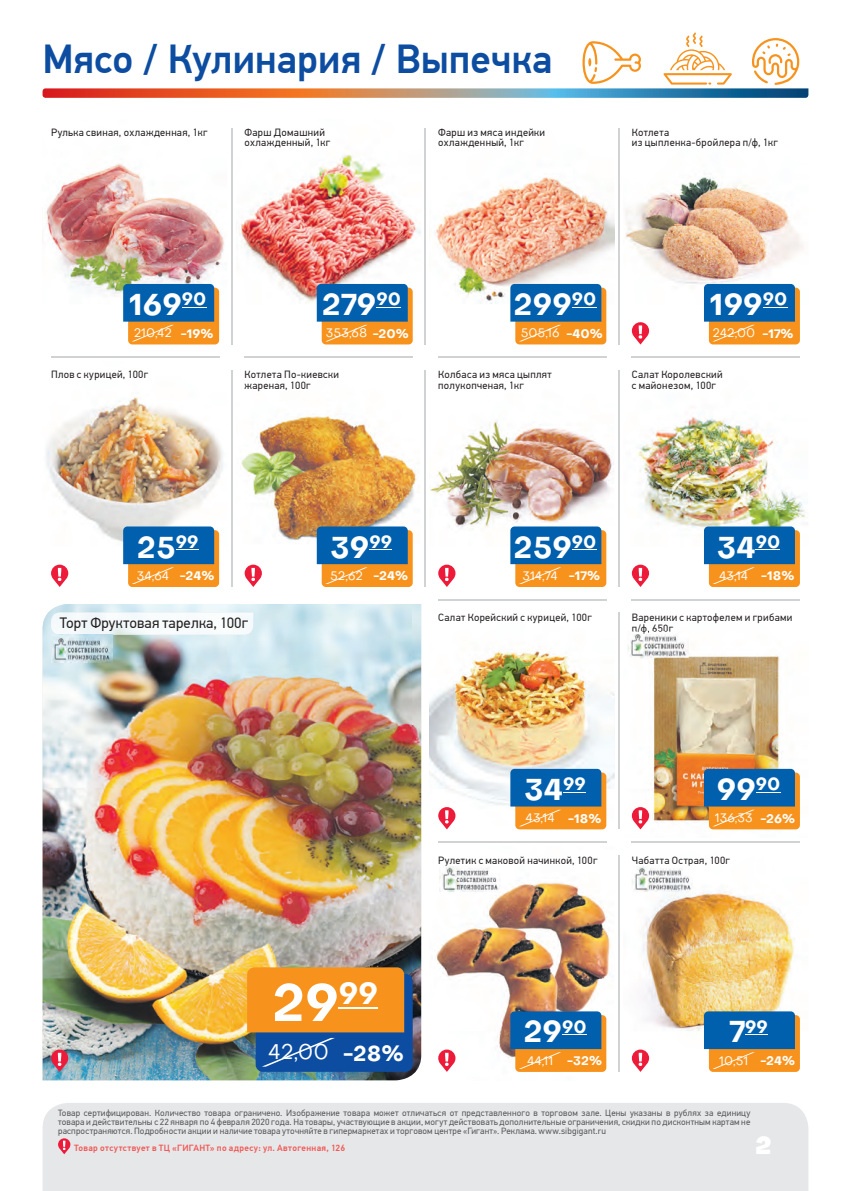
<style>
.page{position:relative;width:851px;height:1191px;background:#fff}
.page>*{position:absolute;margin:0;border:0;box-sizing:border-box;transform-origin:0 0}
.t1{font:700 51.15px "Subjective Serif";color:#fff}
.t2{font:500 40.5px "PF Din Text Pro";color:#0d4da1}
.t3{font:700 29.7px "Subjective Serif";color:#fff}
.t4{font:900 24px "Subjective Serif";color:#fff}
.t5{font:21px "Subjective Serif";color:#fff}
.t6{font:700 17.25px "Subjective Serif";color:#fff}
.t7{font:15px "PF Din Text Pro";letter-spacing:.005em;color:#231f20}
.t8{font:12.15px "Subjective Serif";color:#fff}
.t9{font:10.5px/10.5px "PF Din Text Pro";letter-spacing:.03em;color:#231f20}
.t10{font:9px/9px "PF Din Text Pro";letter-spacing:.015em;color:#57585a;text-align:justify}
.t11{font:500 9px "PF Din Text Pro";letter-spacing:.035em;color:#f05956}
.s1{font-weight:700}
.s2{font-size:29.7px}
</style>
<div class="page">
<div style="left:43px;top:1103px;width:765px;height:88px;background:#e6e7e9"></div>
<svg style="left:58px;top:1138px;width:12px;height:16px"></svg>
<img style="left:46px;top:205px;width:179px;height:140px">
<img style="left:46px;top:397px;width:178px;height:187px">
<img style="left:239px;top:220px;width:182px;height:125px">
<img style="left:241px;top:411px;width:176px;height:173px">
<img style="left:429px;top:177px;width:185px;height:168px">
<img style="left:430px;top:420px;width:184px;height:164px">
<img style="left:429px;top:649px;width:185px;height:181px">
<img style="left:436px;top:882px;width:178px;height:187px">
<img style="left:625px;top:174px;width:179px;height:171px">
<img style="left:638px;top:416px;width:170px;height:170px">
<img style="left:640px;top:652px;width:160px;height:178px">
<img style="left:643px;top:891px;width:157px;height:180px">
<svg style="left:50px;top:163px;width:159px;height:65px"></svg>
<svg style="left:436px;top:177px;width:110px;height:62px"></svg>
<img style="left:43px;top:604px;width:378px;height:476px">
<img style="left:51px;top:612px;width:202px;height:22px">
<hr style="left:231px;top:128px;width:1px;height:216px;background:#d1d2d4">
<hr style="left:51px;top:357px;width:168px;height:1px;background:#d1d2d4">
<hr style="left:244px;top:357px;width:168px;height:1px;background:#d1d2d4">
<hr style="left:438px;top:357px;width:168px;height:1px;background:#d1d2d4">
<hr style="left:631px;top:357px;width:168px;height:1px;background:#d1d2d4">
<hr style="left:438px;top:599px;width:168px;height:1px;background:#d1d2d4">
<hr style="left:631px;top:599px;width:168px;height:1px;background:#d1d2d4">
<hr style="left:438px;top:841px;width:168px;height:1px;background:#d1d2d4">
<hr style="left:631px;top:841px;width:168px;height:1px;background:#d1d2d4">
<hr style="left:231px;top:370px;width:1px;height:217px;background:#d1d2d4">
<hr style="left:425px;top:128px;width:1px;height:216px;background:#d1d2d4">
<hr style="left:425px;top:370px;width:1px;height:217px;background:#d1d2d4">
<hr style="left:618px;top:128px;width:1px;height:216px;background:#d1d2d4">
<hr style="left:618px;top:370px;width:1px;height:217px;background:#d1d2d4">
<hr style="left:618px;top:612px;width:1px;height:217px;background:#d1d2d4">
<hr style="left:618px;top:855px;width:1px;height:216px;background:#d1d2d4">
<svg style="left:43px;top:33px;width:765px;height:65px"></svg>
<svg style="left:244px;top:564px;width:18px;height:23px"></svg>
<svg style="left:438px;top:807px;width:17px;height:22px"></svg>
<svg style="left:438px;top:1049px;width:17px;height:23px"></svg>
<svg style="left:51px;top:564px;width:17px;height:23px"></svg>
<svg style="left:631px;top:564px;width:18px;height:23px"></svg>
<svg style="left:438px;top:564px;width:17px;height:23px"></svg>
<svg style="left:631px;top:322px;width:18px;height:22px"></svg>
<svg style="left:631px;top:807px;width:18px;height:22px"></svg>
<svg style="left:631px;top:1049px;width:18px;height:23px"></svg>
<svg style="left:51px;top:1049px;width:17px;height:23px"></svg>
<svg style="left:247px;top:967px;width:165px;height:104px;background:#9c7952"></svg>
<hr style="left:339px;top:1007px;width:39px;height:1px;background:#fff">
<svg style="left:123px;top:284px;width:96px;height:60px;background:#66787a"></svg>
<svg style="left:510px;top:284px;width:96px;height:60px;background:#66797b"></svg>
<svg style="left:510px;top:769px;width:96px;height:60px;background:#66797b"></svg>
<svg style="left:123px;top:526px;width:96px;height:61px;background:#687a7b"></svg>
<svg style="left:510px;top:526px;width:96px;height:61px;background:#687a7b"></svg>
<svg style="left:510px;top:1011px;width:96px;height:61px;background:#677879"></svg>
<img style="left:242px;top:154px;width:170px;height:190px">
<svg style="left:703px;top:284px;width:96px;height:60px;background:#66797c"></svg>
<svg style="left:703px;top:769px;width:96px;height:60px;background:#657778"></svg>
<svg style="left:317px;top:526px;width:95px;height:61px;background:#67797a"></svg>
<svg style="left:703px;top:526px;width:96px;height:61px;background:#687b7c"></svg>
<svg style="left:703px;top:1011px;width:96px;height:61px;background:#687a7b"></svg>
<img style="left:632px;top:867px;width:60px;height:25px">
<img style="left:439px;top:866px;width:61px;height:26px">
<img style="left:51px;top:634px;width:61px;height:28px">
<img style="left:627px;top:635px;width:61px;height:23px">
<img style="left:632px;top:631px;width:39px;height:2px">
<h2 class="t2" style="left:43px;top:35px;width:511px">Мясо / Кулинария / Выпечка</h2>
<p class="t9" style="left:51px;top:127px;width:158px">Рулька свиная, охлажденная, 1кг</p>
<p class="t9" style="left:244px;top:127px;width:87px">Фарш Домашний охлажденный, 1кг</p>
<p class="t9" style="left:438px;top:127px;width:108px">Фарш из мяса индейки охлажденный, 1кг</p>
<p class="t9" style="left:631px;top:127px;width:147px">Котлета<br>из цыпленка-бройлера п/ф, 1кг</p>
<h3 class="t3" style="left:129px;top:283px;width:79px">169<sup>90</sup></h3>
<h3 class="t8" style="left:134px;top:325px;width:81px">210,42 <span class="s1">-19%</span></h3>
<p class="t9" style="left:51px;top:369px;width:99px">Плов с курицей, 100г</p>
<h3 class="t3" style="left:322px;top:283px;width:80px">279<sup>90</sup></h3>
<h3 class="t8" style="left:326px;top:325px;width:84px">353,68 <span class="s1">-20%</span></h3>
<p class="t9" style="left:244px;top:369px;width:96px">Котлета По-киевски жареная, 100г</p>
<h3 class="t3" style="left:513px;top:283px;width:84px">299<sup>90</sup></h3>
<h3 class="t8" style="left:520px;top:325px;width:83px">505,16 <span class="s1">-40%</span></h3>
<p class="t9" style="left:438px;top:369px;width:115px">Колбаса из мяса цыплят полукопченая, 1кг</p>
<h3 class="t3" style="left:709px;top:283px;width:79px">199<sup>90</sup></h3>
<h3 class="t8" style="left:712px;top:325px;width:83px">242,00 <span class="s1">-17%</span></h3>
<p class="t9" style="left:631px;top:369px;width:92px">Салат Королевский с майонезом, 100г</p>
<h3 class="t3" style="left:137px;top:525px;width:63px">25<sup>99</sup></h3>
<h3 class="t8" style="left:137px;top:567px;width:79px">34,64 <span class="s1">-24%</span></h3>
<h3 class="t7" style="left:60px;top:614px;width:190px">Торт Фруктовая тарелка, 100г</h3>
<h3 class="t3" style="left:330px;top:525px;width:63px">39<sup>99</sup></h3>
<h3 class="t8" style="left:330px;top:567px;width:79px">52,62 <span class="s1">-24%</span></h3>
<h3 class="t3" style="left:513px;top:525px;width:84px">259<sup>90</sup></h3>
<h3 class="t8" style="left:522px;top:567px;width:79px">314,74 <span class="s1">-17%</span></h3>
<p class="t9" style="left:438px;top:612px;width:155px">Салат Корейский с курицей, 100г</p>
<h3 class="t3" style="left:716px;top:525px;width:65px">34<sup>90</sup></h3>
<h3 class="t8" style="left:719px;top:567px;width:77px">43,14 <span class="s1">-18%</span></h3>
<p class="t9" style="left:631px;top:612px;width:162px">Вареники с картофелем и грибами п/ф, 650г</p>
<h3 class="t3" style="left:524px;top:768px;width:63px">34<sup>99</sup></h3>
<h3 class="t8" style="left:525px;top:810px;width:77px">43,14 <span class="s1">-18%</span></h3>
<p class="t9" style="left:438px;top:855px;width:161px">Рулетик с маковой начинкой, 100г</p>
<h3 class="t3" style="left:716px;top:768px;width:65px">99<sup>90</sup></h3>
<h3 class="t8" style="left:714px;top:810px;width:82px">136,33 <span class="s1">-26%</span></h3>
<p class="t9" style="left:631px;top:855px;width:100px">Чабатта Острая, 100г</p>
<h1 class="t1" style="left:272px;top:966px;width:107px">29<sup>99</sup></h1>
<h3 class="t5" style="left:268px;top:1038px;width:137px">42,00 <span class="s1">-28%</span></h3>
<h3 class="t3" style="left:523px;top:1010px;width:65px">29<sup>90</sup></h3>
<h3 class="t8" style="left:527px;top:1052px;width:77px">44,11 <span class="s1">-32%</span></h3>
<h3 class="t6" style="left:729px;top:1014px;width:40px"><span class="s2">7</span>99</h3>
<h3 class="t8" style="left:719px;top:1052px;width:77px">10,51 <span class="s1">-24%</span></h3>
<p class="t10" style="left:58px;top:1108px;width:693px">Товар сертифицирован. Количество товара ограничено. Изображение товара может отличаться от представленного в торговом зале. Цены указаны в рублях за единицу товара и действительны с 22 января по 4 февраля 2020 года. На товары, участвующие в акции, могут действовать дополнительные ограничения, скидки по дисконтным картам не распространяются. Подробности акции и наличие товара уточняйте в гипермаркетах и торговом центре «Гигант». Реклама. www.sibgigant.ru</p>
<h3 class="t4" style="left:755px;top:1126px;width:18px">2</h3>
<p class="t11" style="left:74px;top:1142px;width:272px">Товар отсутствует в ТЦ «ГИГАНТ» по адресу: ул. Автогенная, 126</p>
</div>
